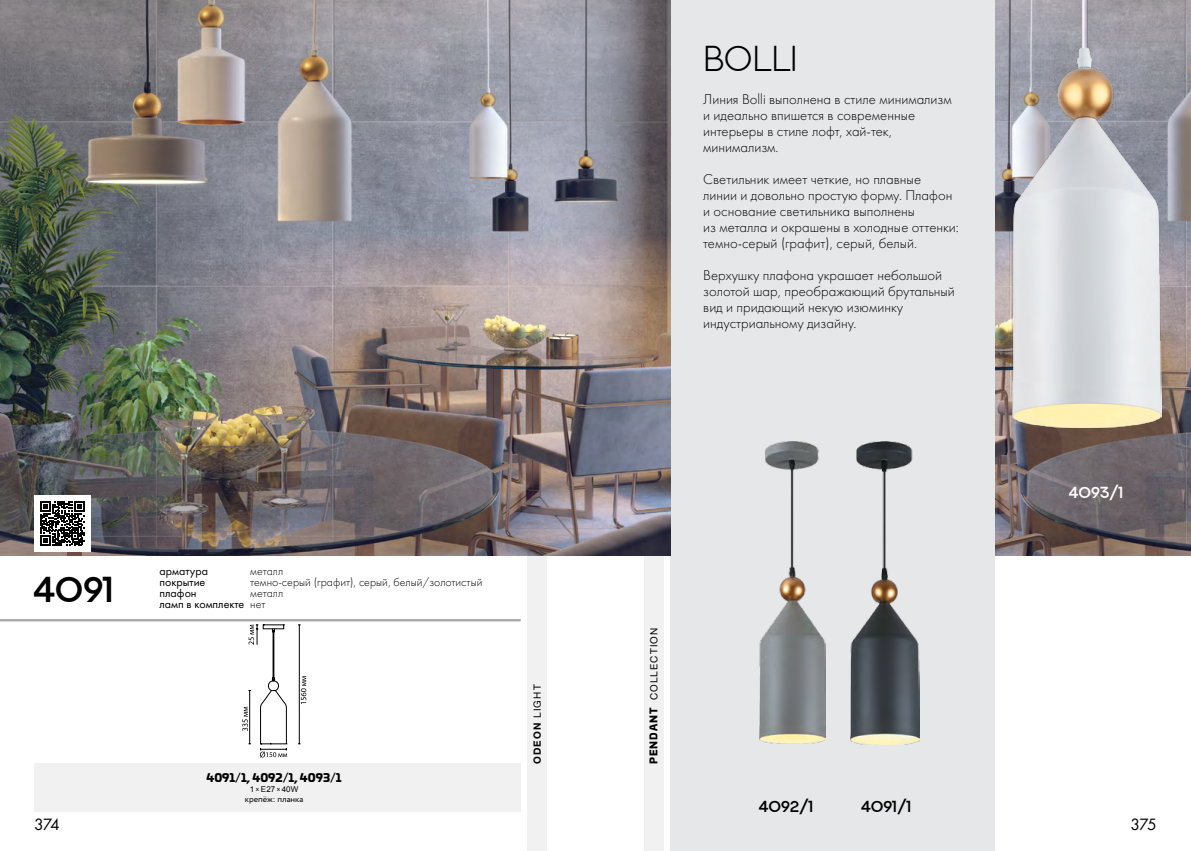
<style>
.page{position:relative;width:1191px;height:851px;background:#fff}
.page>*{position:absolute;margin:0;border:0;box-sizing:border-box;transform-origin:0 0}
.t1{font:300 36px "NEXTART";color:#000}
.t2{font:600 36px "NEXTART";color:#000}
.t3{font:17px "Futura PT";letter-spacing:-.07em;color:#000}
.t4{font:600 16px "NEXTART";color:#000}
.t5{font:600 16px "NEXTART";color:#fff}
.t6{font:300 14.7px/16px "Futura PT";color:#000}
.t7{font:300 12px "Futura PT";color:#000}
.t8{font:12px/11px "Futura PT";color:#000}
.t9{font:900 11.3px "Univia Pro";color:#000}
.t10{font:10px "Helvetica Neue Cyr";letter-spacing:.115em;color:#000}
.t11{font:700 10px "Helvetica Neue Cyr";letter-spacing:.115em;color:#000}
.t12{font:8.5px "Circe";color:#000}
.t13{font:8px "Arial";color:#000}
.s1{font-weight:300}
.s2{font-weight:400}
.s3{font-family:"Univia Pro";font-weight:900}
</style>
<div class="page">
<div style="left:527px;top:556px;width:20px;height:294px;background:#f1f1f2"></div>
<img style="left:994px;top:0;width:197px;height:556px">
<div style="left:670px;top:0;width:324px;height:850px;background:#e6e7e8"></div>
<div style="left:34px;top:763px;width:486px;height:48px;background:#f1f1f2"></div>
<hr style="left:0;top:619px;width:520px;height:2px;background:#a7a9ac">
<div style="left:643px;top:556px;width:20px;height:294px;background:#f1f1f2"></div>
<img style="left:0;top:0;width:670px;height:556px">
<img style="left:850px;top:441px;width:69px;height:303px">
<img style="left:759px;top:441px;width:66px;height:302px">
<img style="left:1012px;top:0;width:149px;height:427px">
<svg style="left:242px;top:624px;width:64px;height:133px"></svg>
<div style="left:34px;top:495px;width:57px;height:57px;background:#fff"></div>
<svg style="left:40px;top:501px;width:45px;height:44px"></svg>
<h1 class="t2" style="left:34px;top:569px;width:82px">4091</h1>
<p class="t8" style="left:159px;top:565px;width:50px">арматура</p>
<p class="t7" style="left:250px;top:563px;width:34px">металл</p>
<p class="t8" style="left:159px;top:576px;width:47px">покрытие</p>
<p class="t7" style="left:250px;top:574px;width:234px">темно-серый (графит), серый, белый/золотистый</p>
<p class="t8" style="left:159px;top:587px;width:39px">плафон</p>
<p class="t8" style="left:159px;top:587px;width:125px;text-indent:91px"><span class="s1">металл </span>ламп в комплекте <span class="s1">нет</span></p>
<p class="t9" style="left:206px;top:767px;width:137px">4091/1, 4092/1, 4093/1</p>
<p class="t13" style="left:250px;top:784px;width:50px">1 <sup>х</sup> E27 <sup>х</sup> 40W</p>
<p class="t12" style="left:245px;top:793px;width:60px">крепёж: планка</p>
<p class="t11" style="left:532px;top:764px;width:81px;rotate:-90deg">ODEON <span class="s2">LIGHT</span></p>
<h1 class="t1" style="left:703px;top:39px;width:96px">BOLLI</h1>
<p class="t6" style="left:703px;top:92px;width:250px">Линия Bolli выполнена в стиле минимализм и идеально впишется в современные интерьеры в стиле лофт, хай-тек, минимализм.</p>
<p class="t6" style="left:703px;top:172px;width:257px">Светильник имеет четкие, но плавные<br>линии и довольно простую форму. Плафон и основание светильника выполнены<br>из металла и окрашены в холодные оттенки: темно-серый (графит), серый, белый.</p>
<p class="t6" style="left:703px;top:268px;width:253px">Верхушку плафона украшает небольшой золотой шар, преображающий брутальный вид и придающий некую изюминку индустриальному дизайну.</p>
<p class="t10" style="left:648px;top:764px;width:138px;rotate:-90deg"><span class="s3">PENDANT</span> COLLECTION</p>
<p class="t4" style="left:759px;top:797px;width:56px">4092/1</p>
<p class="t4" style="left:861px;top:797px;width:51px">4091/1</p>
<p class="t5" style="left:1069px;top:483px;width:56px">4093/1</p>
<p class="t3" style="left:34px;top:813px;width:27px">374</p>
<p class="t3" style="left:1130px;top:813px;width:28px">375</p>
</div>
